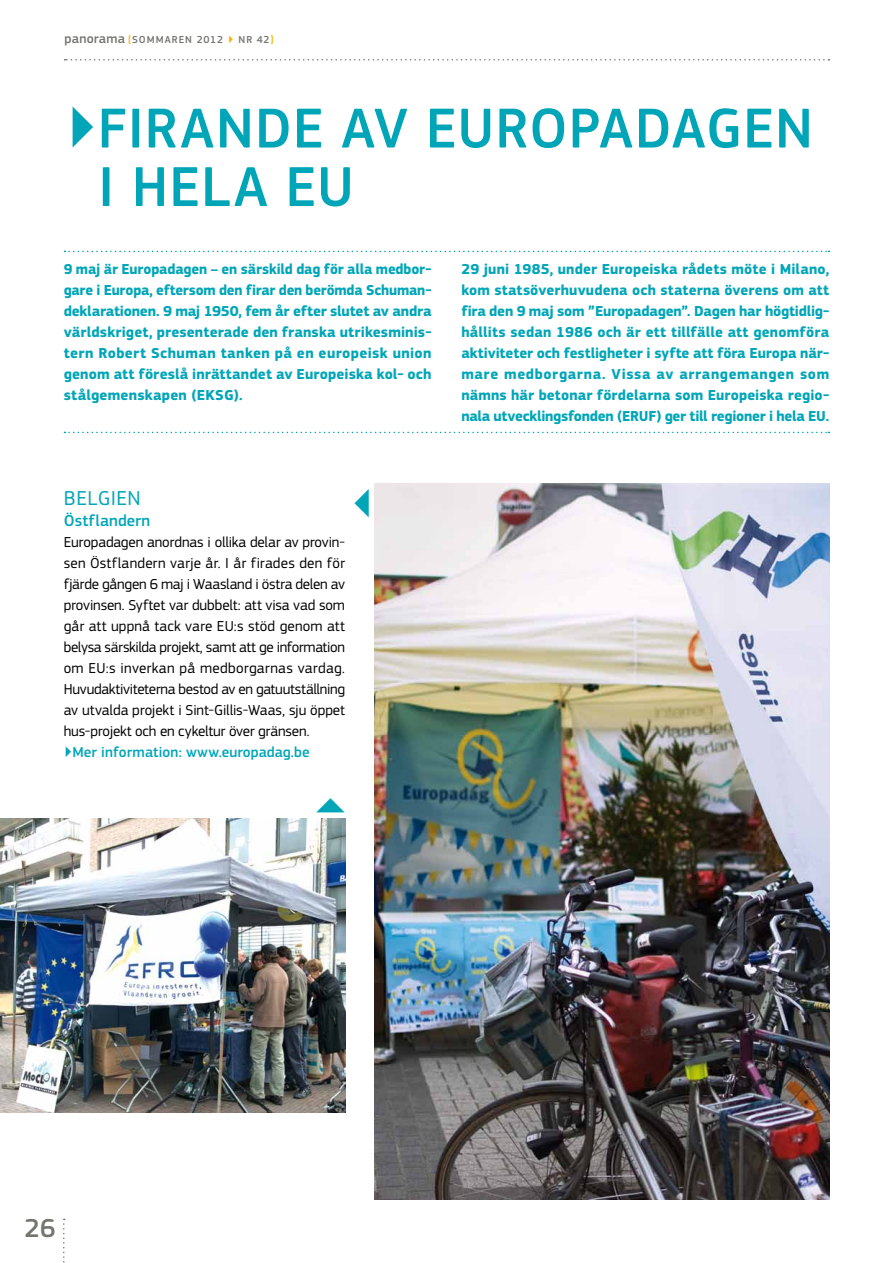
<style>
.page{position:relative;width:893px;height:1263px;background:#fff}
.page>*{position:absolute;margin:0;border:0;box-sizing:border-box;transform-origin:0 0}
.t1{font:500 58.5px/58.5px "PF Square Sans Pro";letter-spacing:.015em;color:#00a6b8}
.t2{font:500 40.5px "PF Square Sans Pro";color:#00a6b8}
.t3{font:500 27px "PF Square Sans Pro";color:#73766e}
.t4{font:21px "PF Square Sans Pro";letter-spacing:.02em;color:#00a6b8}
.t5{font:500 16.5px "PF Square Sans Pro";color:#00a6b8}
.t6{font:700 15px/21px "PF Square Sans Pro";letter-spacing:-.005em;color:#00a6b8;text-align:justify}
.t7{font:15px/21px "PF Square Sans Pro";letter-spacing:-.01em;color:#000;text-align:justify}
.t8{font:500 15px "PF Square Sans Pro";color:#00a6b8}
.t9{font:500 10.5px "PF Square Sans Pro";letter-spacing:.095em;color:#73766e}
.s1{font-size:13.5px}
.s2{color:#f8ae00}
</style>
<div class="page">
<img style="left:375px;top:484px;width:454px;height:715px">
<img style="left:0;top:819px;width:345px;height:293px">
<svg style="left:65px;top:251px;width:764px;height:1px"></svg>
<svg style="left:65px;top:432px;width:764px;height:1px"></svg>
<svg style="left:63px;top:1219px;width:2px;height:44px"></svg>
<svg style="left:65px;top:59px;width:764px;height:2px"></svg>
<p class="t9" style="left:65px;top:33px;width:210px"><span class="s1">panorama</span> <span class="s2">[</span>SOMMAREN 2012 <span class="s2">▶</span> Nr 42<span class="s2">]</span></p>
<h1 class="t1" style="left:98px;top:100px;width:716px;text-indent:-34px">▶Firande av Europadagen i hela EU</h1>
<p class="t6" style="left:64px;top:259px;width:369px">9 maj är Europadagen – en särskild dag för alla medbor&shy;gare i Europa, eftersom den firar den berömda Schuman&shy;deklarationen. 9 maj 1950, fem år efter slutet av andra världskriget, presenterade den franska utrikesminis&shy;tern Robert Schuman tanken på en europeisk union genom att föreslå inrättandet av Europeiska kol- och stålgemenskapen (EKSG</p>
<p class="t6" style="left:234px;top:385px;width:10px">).</p>
<h3 class="t4" style="left:64px;top:485px;width:78px">BELGIEN</h3>
<p class="t5" style="left:64px;top:510px;width:88px">Östflandern</p>
<p class="t7" style="left:64px;top:531px;width:283px">Europadagen anordnas i ollika delar av provin&shy;sen Östflandern varje år. I år firades den för fjärde gången 6 maj i Waasland i östra delen av provinsen. Syftet var dubbelt: att visa vad som går att uppnå tack vare EU:s stöd genom att belysa särskilda projekt, samt att ge information om EU:s inverkan på medborgarnas vardag.<br>Huvudaktiviteterna bestod av en gatuutställning av utvalda projekt i Sint-Gillis-Waas, sju öppet hus-projekt och en cykeltur över gränsen.</p>
<p class="t8" style="left:64px;top:743px;width:247px">▶Mer information: www.europadag.be</p>
<h2 class="t2" style="left:375px;top:526px;width:26px;rotate:-180deg">▶</h2>
<h2 class="t2" style="left:308px;top:818px;width:26px;rotate:-90deg">▶</h2>
<p class="t6" style="left:461px;top:259px;width:369px">29 juni 1985, under Europeiska rådets möte i Milano, kom statsöverhuvudena och staterna överens om att fira den 9 maj som ”Europadagen”. Dagen har högtidlig&shy;hållits sedan 1986 och är ett tillfälle att genomföra aktiviteter och festligheter i syfte att föra Europa när&shy;mare medborgarna. Vissa av arrangemangen som nämns här betonar fördelarna som Europeiska regio&shy;nala utvecklingsfonden (ERU F) ger till regioner i hela EU.</p>
<h3 class="t3" style="left:25px;top:1212px;width:32px">26</h3>
</div>
